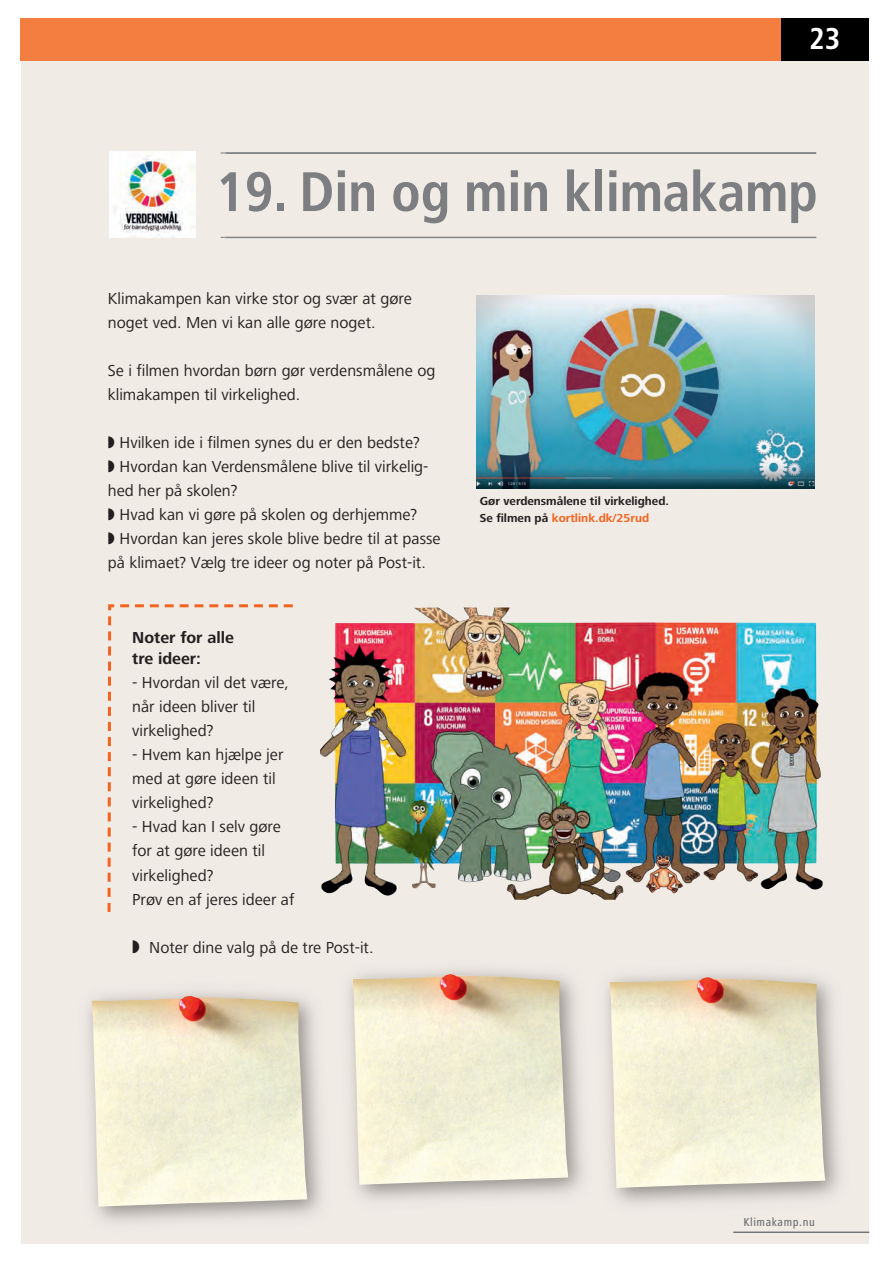
<style>
.page{position:relative;width:893px;height:1264px;background:#fff}
.page>*{position:absolute;margin:0;border:0;box-sizing:border-box;transform-origin:0 0}
.t1{font:700 condensed 55.5px "Frutiger LT Std";letter-spacing:-.005em;color:#7c7e81}
.t2{font:700 condensed 30px "Frutiger LT Std";color:#fff}
.t3{font:16.5px/24px "Frutiger Next LT";color:#231f20}
.t4{font:700 16.5px/21px "Frutiger Next LT";color:#231f20}
.t5{font:700 12px/16.5px "Frutiger Next LT";color:#231f20}
.t6{font:500 condensed 12px "Frutiger Next LT";letter-spacing:.05em;color:#6c6d70}
.s1{color:#f36421}
</style>
<div class="page">
<div style="left:21px;top:53px;width:847px;height:1190px;background:#f0ebe5"></div>
<div style="left:20px;top:18px;width:761px;height:43px;background:#f47e3f"></div>
<div style="left:781px;top:18px;width:88px;height:43px;background:#000"></div>
<img style="left:109px;top:151px;width:86px;height:87px">
<hr style="left:226px;top:237px;width:590px;height:1px;background:#808285">
<hr style="left:226px;top:153px;width:590px;height:1px;background:#808285">
<hr style="left:733px;top:1231px;width:136px;height:1px;background:#6c6d70">
<hr style="left:220px;top:237px;width:595px;height:1px;background:#808285">
<hr style="left:220px;top:152px;width:595px;height:1px;background:#808285">
<img style="left:476px;top:295px;width:338px;height:193px">
<img style="left:320px;top:607px;width:502px;height:292px">
<img style="left:92px;top:995px;width:215px;height:211px">
<img style="left:352px;top:973px;width:216px;height:211px">
<img style="left:605px;top:972px;width:235px;height:233px">
<img style="left:609px;top:976px;width:215px;height:211px">
<svg style="left:107px;top:604px;width:186px;height:307px"></svg>
<h2 class="t2" style="left:809px;top:27px;width:33px">23</h2>
<h1 class="t1" style="left:216px;top:169px;width:603px">19. Din og min klimakamp</h1>
<p class="t3" style="left:108px;top:288px;width:305px">Klimakampen kan virke stor og svær at gøre noget ved. Men vi kan alle gøre noget.</p>
<p class="t3" style="left:108px;top:360px;width:329px">Se i filmen hvordan børn gør verdensmålene og klimakampen til virkelighed.</p>
<p class="t3" style="left:108px;top:432px;width:334px">◗ Hvilken ide i filmen synes du er den bedste?<br>◗ Hvordan kan Verdensmålene blive til virkelig&shy;hed her på skolen?<br>◗ Hvad kan vi gøre på skolen og derhjemme?<br>◗ Hvordan kan jeres skole blive bedre til at passe på klimaet? Vælg tre ideer og noter på Post-it.</p>
<p class="t4" style="left:132px;top:628px;width:103px">Noter for alle tre ideer:</p>
<p class="t3" style="left:132px;top:672px;width:158px">- Hvordan vil det være, når ideen bliver til virkelighed?</p>
<p class="t3" style="left:132px;top:744px;width:153px">- Hvem kan hjælpe jer med at gøre ideen til virkelighed?</p>
<p class="t3" style="left:132px;top:816px;width:163px">- Hvad kan I selv gøre for at gøre ideen til virkelighed?<br>Prøv en af jeres ideer af</p>
<p class="t3" style="left:132px;top:936px;width:243px">◗ Noter dine valg på de tre Post-it.</p>
<p class="t5" style="left:479px;top:493px;width:191px">Gør verdensmålene til virkelighed.<br>Se filmen på <span class="s1">kortlink.dk/25rud</span></p>
<p class="t6" style="left:743px;top:1216px;width:73px">Klimakamp.nu</p>
</div>
